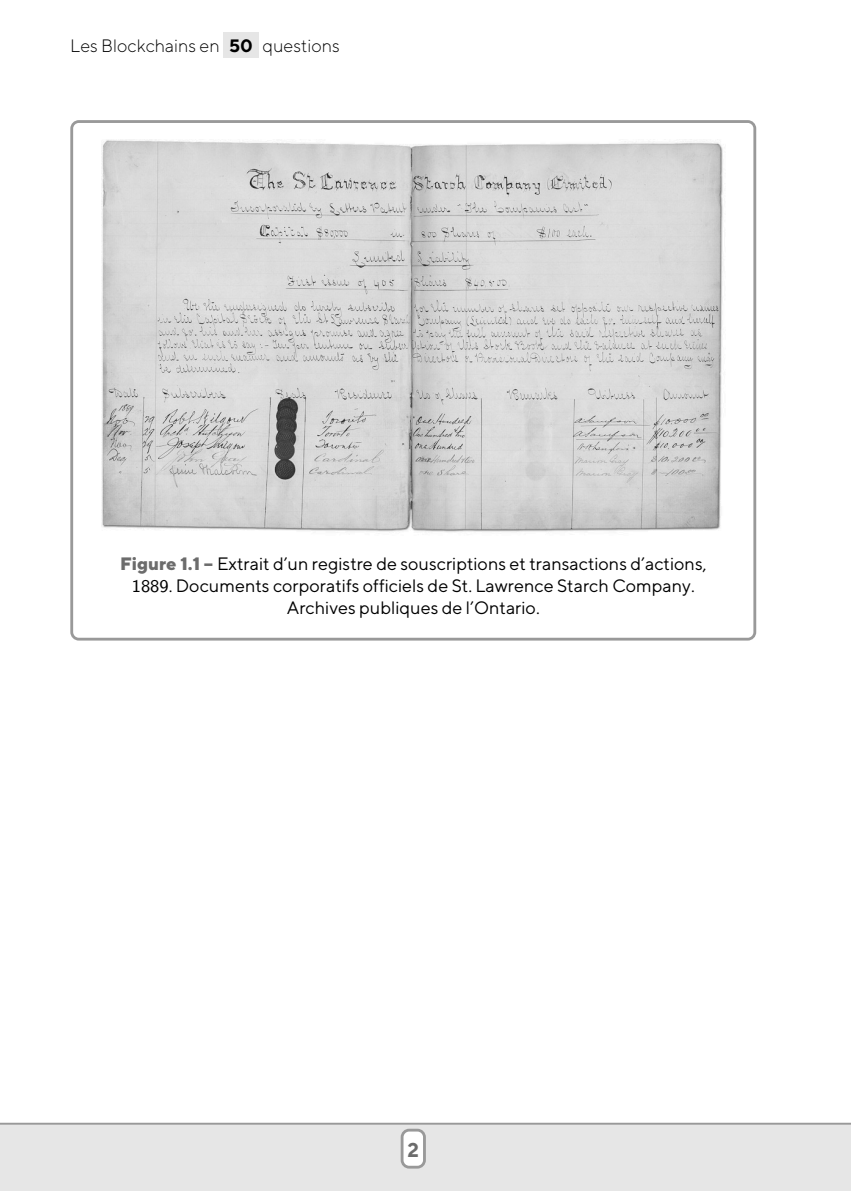
<style>
.page{position:relative;width:851px;height:1191px;background:#fff}
.page>*{position:absolute;margin:0;border:0;box-sizing:border-box;transform-origin:0 0}
.t1{font:700 9.8px "TT Norms";color:#6c6c6c}
.t2{font:8.8px "TT Norms";color:#000}
.t3{font:300 8.8px "TT Norms";color:#000}
.s1{font-weight:700}
.s2{font-weight:800;color:#6c6c6c}
.s3{font-family:"LM Sans 9";font-size:18px}
</style>
<div class="page">
<div style="left:223px;top:33px;width:36px;height:25px;background:#e6e6e6"></div>
<img style="left:101px;top:140px;width:622px;height:392px">
<div style="left:0;top:1124px;width:850px;height:67px;background:#e6e6e6"></div>
<hr style="left:0;top:1122px;width:850px;height:2px;background:#999">
<svg style="left:400px;top:1128px;width:26px;height:40px"></svg>
<div style="left:403px;top:1131px;width:20px;height:34px;background:#fff;border-radius:6px"></div>
<p class="t3" style="left:70px;top:44px;width:271px">Les Blockchains en <span class="s1">50</span> questions</p>
<p class="t2" style="left:120px;top:562px;width:588px"><span class="s2">Figure 1.1 –</span> Extrait d’un registre de souscriptions et transactions d’actions,</p>
<p class="t2" style="left:132px;top:584px;width:564px"><span class="s3">1889</span>. Documents corporatifs officiels de St. Lawrence Starch Company.</p>
<p class="t2" style="left:287px;top:606px;width:254px">Archives publiques de l’Ontario.</p>
<p class="t1" style="left:407px;top:1148px;width:13px">2</p>
</div>
